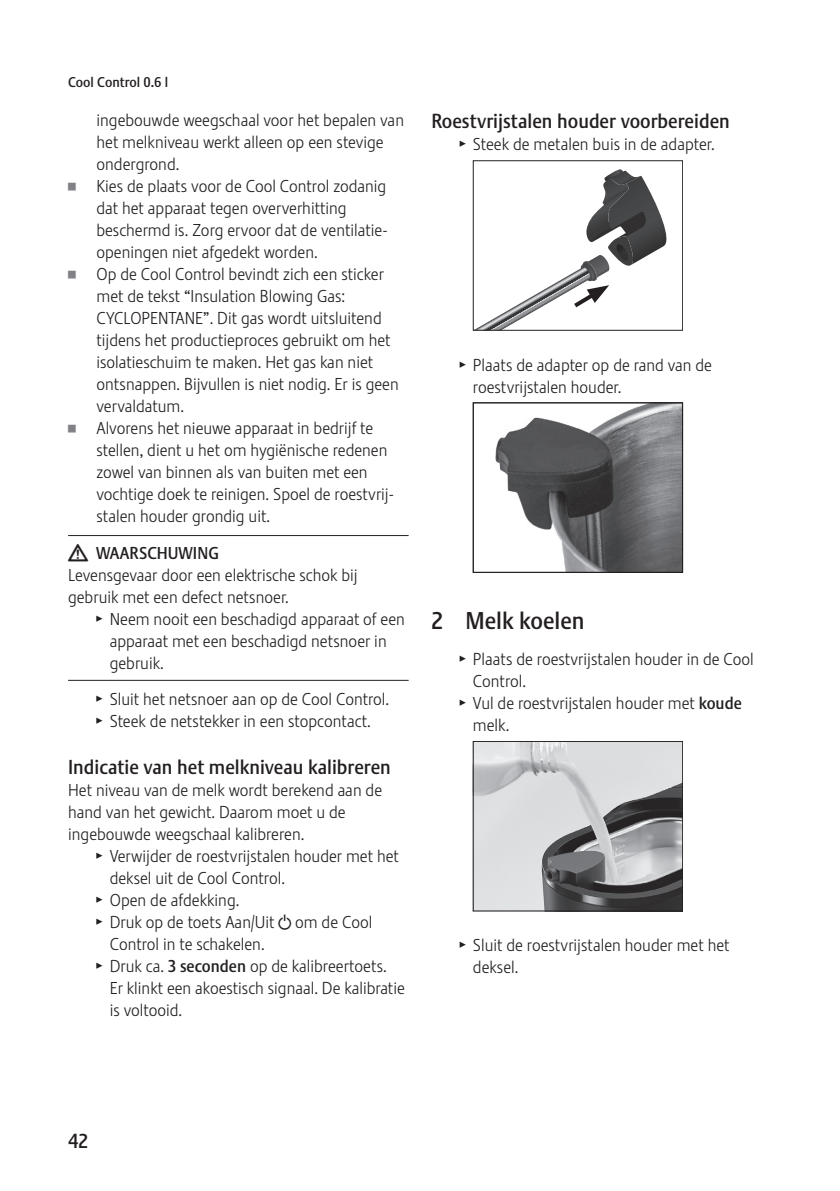
<style>
.page{position:relative;width:840px;height:1191px;background:#fff}
.page>*{position:absolute;margin:0;border:0;box-sizing:border-box;transform-origin:0 0}
.Kapitel_Ueberschrift{font:24px "Stalemate Pro 2 J Medium";color:#231f20}
.Unterkapitel_Uebersc{font:20px "Stalemate Pro 2 J Medium";color:#231f20}
.Para{font:17px/22px "Stalemate Pro 2 J Light";color:#231f20}
.Aufforderung{font:17px/22px "Stalemate Pro 2 J Light";color:#231f20}
.Massnahme_Letzte{font:17px/22px "Stalemate Pro 2 J Light";color:#231f20}
.Achtung{font:17px "Stalemate Pro 2 J Medium";color:#231f20}
.t1{font:14px "Stalemate Pro 2 J Medium";color:#231f20}
.s1{font-family:"Jura Pict 2006";font-size:28px;color:#808285}
.s2{font-family:"Jura Pict 2006";font-size:18px}
.s3{font-family:"Jura Pict 2006"}
.s4{font-family:"Stalemate Pro 2 J Medium"}
</style>
<div class="page">
<hr style="left:68px;top:535px;width:340px;height:1px;background:#231f20">
<hr style="left:68px;top:680px;width:340px;height:1px;background:#231f20">
<div style="left:472px;top:160px;width:210px;height:170px;border:1px solid #231f20"></div>
<svg style="left:473px;top:169px;width:199px;height:161px"></svg>
<img style="left:495px;top:404px;width:185px;height:166px">
<div style="left:472px;top:402px;width:210px;height:170px;border:1px solid #231f20"></div>
<img style="left:474px;top:743px;width:206px;height:166px">
<div style="left:472px;top:741px;width:210px;height:170px;border:1px solid #231f20"></div>
<p class="t1" style="left:68px;top:73px;width:102px">Cool Control 0.6 l</p>
<p class="Para" style="left:96px;top:109px;width:309px">ingebouwde weegschaal voor het bepalen van het melkniveau werkt alleen op een stevige ondergrond.</p>
<p class="Para" style="left:96px;top:175px;width:292px;text-indent:-28px"><span class="s1">U</span> Kies de plaats voor de Cool Control zodanig dat het apparaat tegen oververhitting beschermd is. Zorg ervoor dat de ventilatie&shy;openingen niet afgedekt worden.</p>
<p class="Para" style="left:96px;top:263px;width:304px;text-indent:-28px"><span class="s1">U</span> Op de Cool Control bevindt zich een sticker met de tekst “Insulation Blowing Gas:<br>CYCLOPENTANE”. Dit gas wordt uitsluitend tijdens het productieproces gebruikt om het isolatieschuim te maken. Het gas kan niet ontsnappen. Bijvullen is niet nodig. Er is geen vervaldatum.</p>
<p class="Para" style="left:96px;top:417px;width:299px;text-indent:-28px"><span class="s1">U</span> Alvorens het nieuwe apparaat in bedrijf te stellen, dient u het om hygiënische redenen zowel van binnen als van buiten met een vochtige doek te reinigen. Spoel de roestvrij&shy;stalen houder grondig uit.</p>
<p class="Achtung" style="left:68px;top:542px;width:152px"><span class="s2">J</span> WAARSCHUWING</p>
<p class="Para" style="left:68px;top:564px;width:291px">Levensgevaar door een elektrische schok bij gebruik met een defect netsnoer.</p>
<p class="Massnahme_Letzte" style="left:110px;top:608px;width:296px;text-indent:-13px"><span class="s3">T</span> Neem nooit een beschadigd apparaat of een apparaat met een beschadigd netsnoer in gebruik.</p>
<p class="Aufforderung" style="left:96px;top:688px;width:294px"><span class="s3">T</span> Sluit het netsnoer aan op de Cool Control.</p>
<p class="Aufforderung" style="left:96px;top:710px;width:276px"><span class="s3">T</span> Steek de netstekker in een stopcontact.</p>
<p class="Unterkapitel_Uebersc" style="left:68px;top:755px;width:324px">Indicatie van het melkniveau kalibreren</p>
<p class="Para" style="left:68px;top:779px;width:315px">Het niveau van de melk wordt berekend aan de hand van het gewicht. Daarom moet u de ingebouwde weegschaal kalibreren.</p>
<p class="Aufforderung" style="left:110px;top:845px;width:290px;text-indent:-13px"><span class="s3">T</span> Verwijder de roestvrijstalen houder met het deksel uit de Cool Control.</p>
<p class="Aufforderung" style="left:96px;top:889px;width:144px"><span class="s3">T</span> Open de afdekking.</p>
<p class="Aufforderung" style="left:110px;top:911px;width:264px;text-indent:-13px"><span class="s3">T</span> Druk op de toets Aan/Uit <span class="s3">Q</span> om de Cool<br>Control in te schakelen.</p>
<p class="Aufforderung" style="left:110px;top:955px;width:296px;text-indent:-13px"><span class="s3">T</span> Druk ca. <span class="s4">3 seconden</span> op de kalibreertoets.<br>Er klinkt een akoestisch signaal. De kalibratie is voltooid.</p>
<p class="Unterkapitel_Uebersc" style="left:431px;top:109px;width:300px">Roestvrijstalen houder voorbereiden</p>
<p class="Aufforderung" style="left:459px;top:134px;width:256px"><span class="s3">T</span> Steek de metalen buis in de adapter.</p>
<p class="Aufforderung" style="left:472px;top:354px;width:240px;text-indent:-13px"><span class="s3">T</span> Plaats de adapter op de rand van de roestvrijstalen houder.</p>
<p class="Kapitel_Ueberschrift" style="left:431px;top:606px;width:155px">2 Melk koelen</p>
<p class="Aufforderung" style="left:472px;top:648px;width:282px;text-indent:-13px"><span class="s3">T</span> Plaats de roestvrijstalen houder in de Cool<br>Control.</p>
<p class="Aufforderung" style="left:472px;top:692px;width:270px;text-indent:-13px"><span class="s3">T</span> Vul de roestvrijstalen houder met <span class="s4">koude </span>melk.</p>
<p class="Aufforderung" style="left:472px;top:934px;width:258px;text-indent:-13px"><span class="s3">T</span> Sluit de roestvrijstalen houder met het deksel.</p>
<p class="Unterkapitel_Uebersc" style="left:68px;top:1129px;width:21px">42</p>
</div>
